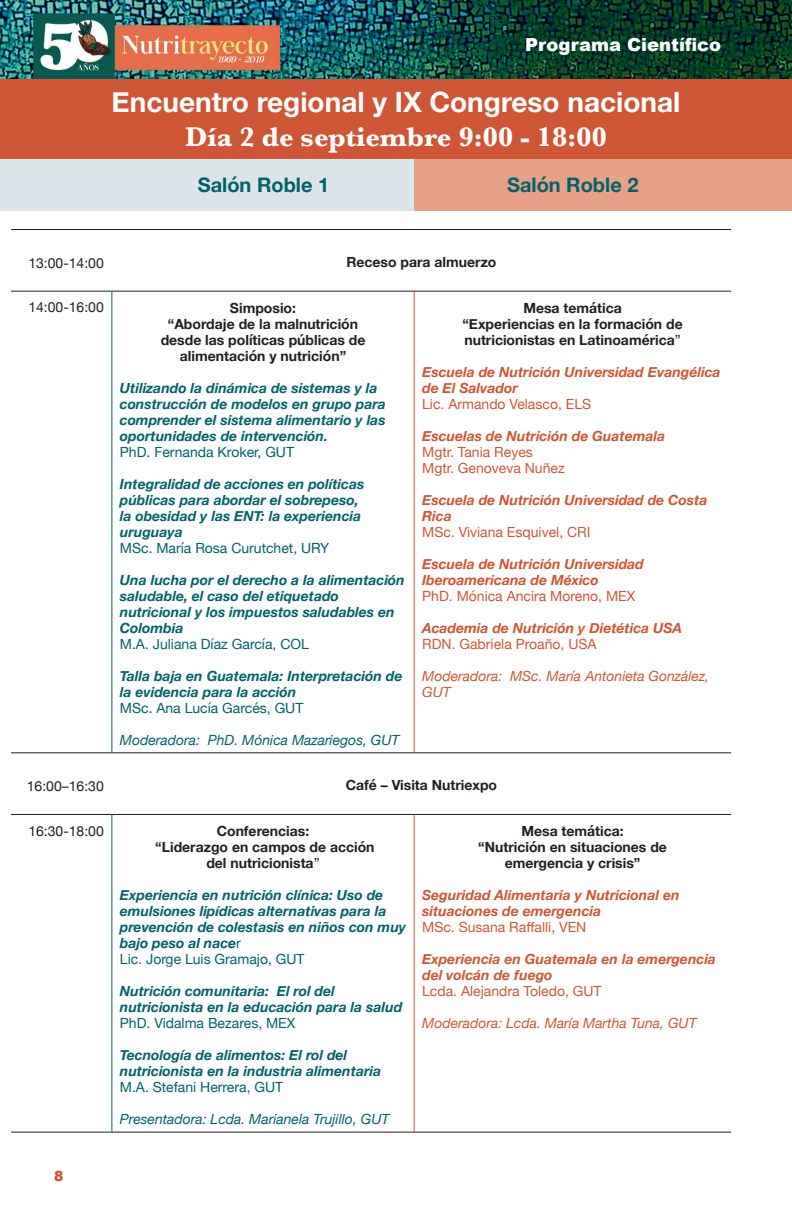
<style>
.page{position:relative;width:792px;height:1224px;background:#fff}
.page>*{position:absolute;margin:0;border:0;box-sizing:border-box;transform-origin:0 0}
.Paragraph_Style_1{font:700 28px "Helvetica Neue";color:#fff}
.Paragraph_Style_1-2{font:700 28px "Baskerville";color:#fff}
.t1{font:700 20px "Helvetica Neue";color:#00626a}
.t2{font:900 18px "Arial";color:#fff}
.t3{font:italic 700 14px/16px "Helvetica Neue";color:#00626a}
.t4{font:italic 700 14px/16px "Helvetica Neue";color:#cf5634}
.t5{font:700 14px/16px "Helvetica Neue";color:#231f20;text-align:center}
.t6{font:14px "Helvetica Neue";color:#cf5634}
.t7{font:14px "Helvetica Neue";color:#00626a}
.t8{font:italic 14px/16px "Helvetica Neue";color:#cf5634}
.t9{font:italic 14px "Helvetica Neue";color:#00626a}
.t10{font:14px "Helvetica Neue";color:#231f20}
.t11{font:900 14px "Arial";color:#cf5634}
.s1{font-weight:400}
.s2{font-weight:400;font-style:normal}
</style>
<div class="page">
<img style="left:0;top:0;width:792px;height:79px">
<hr style="left:112px;top:291px;width:1px;height:462px;background:#00626a">
<hr style="left:112px;top:815px;width:1px;height:317px;background:#00626a">
<hr style="left:414px;top:291px;width:1px;height:462px;background:#cf5634">
<hr style="left:414px;top:815px;width:1px;height:317px;background:#cf5634">
<hr style="left:11px;top:291px;width:101px;height:1px;background:#231f20">
<hr style="left:112px;top:291px;width:302px;height:1px;background:#231f20">
<hr style="left:414px;top:291px;width:317px;height:1px;background:#231f20">
<hr style="left:11px;top:752px;width:101px;height:1px;background:#231f20">
<hr style="left:112px;top:752px;width:302px;height:1px;background:#231f20">
<hr style="left:414px;top:752px;width:317px;height:1px;background:#231f20">
<hr style="left:11px;top:814px;width:101px;height:1px;background:#231f20">
<hr style="left:112px;top:814px;width:302px;height:1px;background:#231f20">
<hr style="left:414px;top:814px;width:317px;height:1px;background:#231f20">
<hr style="left:11px;top:1132px;width:101px;height:1px;background:#231f20">
<hr style="left:112px;top:1132px;width:302px;height:1px;background:#231f20">
<hr style="left:414px;top:1132px;width:317px;height:1px;background:#231f20">
<hr style="left:11px;top:229px;width:101px;height:1px;background:#231f20">
<hr style="left:112px;top:229px;width:302px;height:1px;background:#231f20">
<hr style="left:414px;top:229px;width:317px;height:1px;background:#231f20">
<div style="left:0;top:158px;width:415px;height:53px;background:#dbe5e9"></div>
<div style="left:415px;top:158px;width:377px;height:53px;background:#e7a286"></div>
<div style="left:0;top:79px;width:792px;height:80px;background:#cf5634"></div>
<p class="t2" style="left:525px;top:31px;width:197px">Programa Científico</p>
<p class="Paragraph_Style_1" style="left:112px;top:81px;width:570px">Encuentro regional y IX Congreso nacional</p>
<p class="Paragraph_Style_1-2" style="left:185px;top:117px;width:423px">Día 2 de septiembre 9:00 - 18:00</p>
<p class="t1" style="left:198px;top:169px;width:133px">Salón Roble 1</p>
<p class="t1" style="left:507px;top:169px;width:133px">Salón Roble 2</p>
<p class="t10" style="left:28px;top:253px;width:77px">13:00-14:00</p>
<p class="t5" style="left:346px;top:255px;width:152px">Receso para almuerzo</p>
<p class="t10" style="left:28px;top:297px;width:77px">14:00-16:00</p>
<p class="t5" style="left:230px;top:300px;width:68px">Simposio:</p>
<p class="t5" style="left:168px;top:316px;width:192px">“Abordaje de la malnutrición</p>
<p class="t5" style="left:161px;top:332px;width:206px">desde las políticas públicas de alimentación y nutrición”</p>
<p class="t3" style="left:120px;top:380px;width:268px">Utilizando la dinámica de sistemas y la construcción de modelos en grupo para comprender el sistema alimentario y las oportunidades de intervención.</p>
<p class="t7" style="left:120px;top:442px;width:176px">PhD. Fernanda Kroker, GUT</p>
<p class="t3" style="left:120px;top:476px;width:246px">Integralidad de acciones en políticas públicas para abordar el sobrepeso, la obesidad y las ENT: la experiencia uruguaya</p>
<p class="t7" style="left:120px;top:538px;width:211px">MSc. María Rosa Curutchet, URY</p>
<p class="t3" style="left:120px;top:572px;width:286px">Una lucha por el derecho a la alimentación saludable, el caso del etiquetado nutricional y los impuestos saludables en<br>Colombia</p>
<p class="t7" style="left:120px;top:634px;width:191px">M.A. Juliana Díaz García, COL</p>
<p class="t3" style="left:120px;top:668px;width:284px">Talla baja en Guatemala: Interpretación de la evidencia para la acción</p>
<p class="t7" style="left:120px;top:698px;width:185px">MSc. Ana Lucía Garcés, GUT</p>
<p class="t9" style="left:120px;top:730px;width:281px">Moderadora: PhD. Mónica Mazariegos, GUT</p>
<p class="t5" style="left:523px;top:300px;width:100px">Mesa temática</p>
<p class="t5" style="left:462px;top:316px;width:222px;text-align:left">“Experiencias en la formación de nutricionistas en Latinoamérica<span class="s1">”</span></p>
<p class="t4" style="left:422px;top:364px;width:300px">Escuela de Nutrición Universidad Evangélica de El Salvador</p>
<p class="t6" style="left:422px;top:394px;width:171px">Lic. Armando Velasco, ELS</p>
<p class="t4" style="left:422px;top:428px;width:244px">Escuelas de Nutrición de Guatemala</p>
<p class="t6" style="left:422px;top:442px;width:112px">Mgtr. Tania Reyes</p>
<p class="t6" style="left:422px;top:458px;width:144px">Mgtr. Genoveva Nuñez</p>
<p class="t4" style="left:422px;top:492px;width:287px">Escuela de Nutrición Universidad de Costa<br>Rica</p>
<p class="t6" style="left:422px;top:522px;width:170px">MSc. Viviana Esquivel, CRI</p>
<p class="t4" style="left:422px;top:556px;width:223px">Escuela de Nutrición Universidad<br>Iberoamericana de México</p>
<p class="t6" style="left:422px;top:586px;width:215px">PhD. Mónica Ancira Moreno, MEX</p>
<p class="t4" style="left:422px;top:620px;width:262px">Academia de Nutrición y Dietética USA</p>
<p class="t6" style="left:422px;top:634px;width:176px">RDN. Gabriela Proaño, USA</p>
<p class="t8" style="left:422px;top:669px;width:289px">Moderadora: MSc. María Antonieta González,<br>GUT</p>
<p class="t10" style="left:27px;top:776px;width:79px">16:00–16:30</p>
<p class="t5" style="left:346px;top:778px;width:153px">Café – Visita Nutriexpo</p>
<p class="t10" style="left:28px;top:821px;width:77px">16:30-18:00</p>
<p class="t5" style="left:217px;top:823px;width:94px">Conferencias:</p>
<p class="t5" style="left:155px;top:839px;width:221px">“Liderazgo en campos de acción</p>
<p class="t5" style="left:206px;top:855px;width:115px">del nutricionista<span class="s1">”</span></p>
<p class="t3" style="left:120px;top:887px;width:288px">Experiencia en nutrición clínica: Uso de emulsiones lipídicas alternativas para la prevención de colestasis en niños con muy bajo peso al nace<span class="s2">r</span></p>
<p class="t7" style="left:120px;top:949px;width:186px">Lic. Jorge Luis Gramajo, GUT</p>
<p class="t3" style="left:120px;top:983px;width:284px">Nutrición comunitaria: El rol del nutricionista en la educación para la salud</p>
<p class="t7" style="left:120px;top:1013px;width:177px">PhD. Vidalma Bezares, MEX</p>
<p class="t3" style="left:120px;top:1047px;width:263px">Tecnología de alimentos: El rol del nutricionista en la industria alimentaria</p>
<p class="t7" style="left:120px;top:1077px;width:165px">M.A. Stefani Herrera, GUT</p>
<p class="t9" style="left:120px;top:1109px;width:271px">Presentadora: Lcda. Marianela Trujillo, GUT</p>
<p class="t5" style="left:521px;top:823px;width:104px">Mesa temática:</p>
<p class="t5" style="left:478px;top:839px;width:190px">“Nutrición en situaciones de</p>
<p class="t5" style="left:505px;top:855px;width:137px">emergencia y crisis”</p>
<p class="t4" style="left:422px;top:887px;width:259px">Seguridad Alimentaria y Nutricional en situaciones de emergencia</p>
<p class="t6" style="left:422px;top:917px;width:166px">MSc. Susana Raffalli, VEN</p>
<p class="t4" style="left:422px;top:951px;width:295px">Experiencia en Guatemala en la emergencia del volcán de fuego</p>
<p class="t6" style="left:422px;top:981px;width:181px">Lcda. Alejandra Toledo, GUT</p>
<p class="t8" style="left:422px;top:1016px;width:276px">Moderadora: Lcda. María Martha Tuna, GUT</p>
<p class="t11" style="left:54px;top:1166px;width:11px">8</p>
</div>
